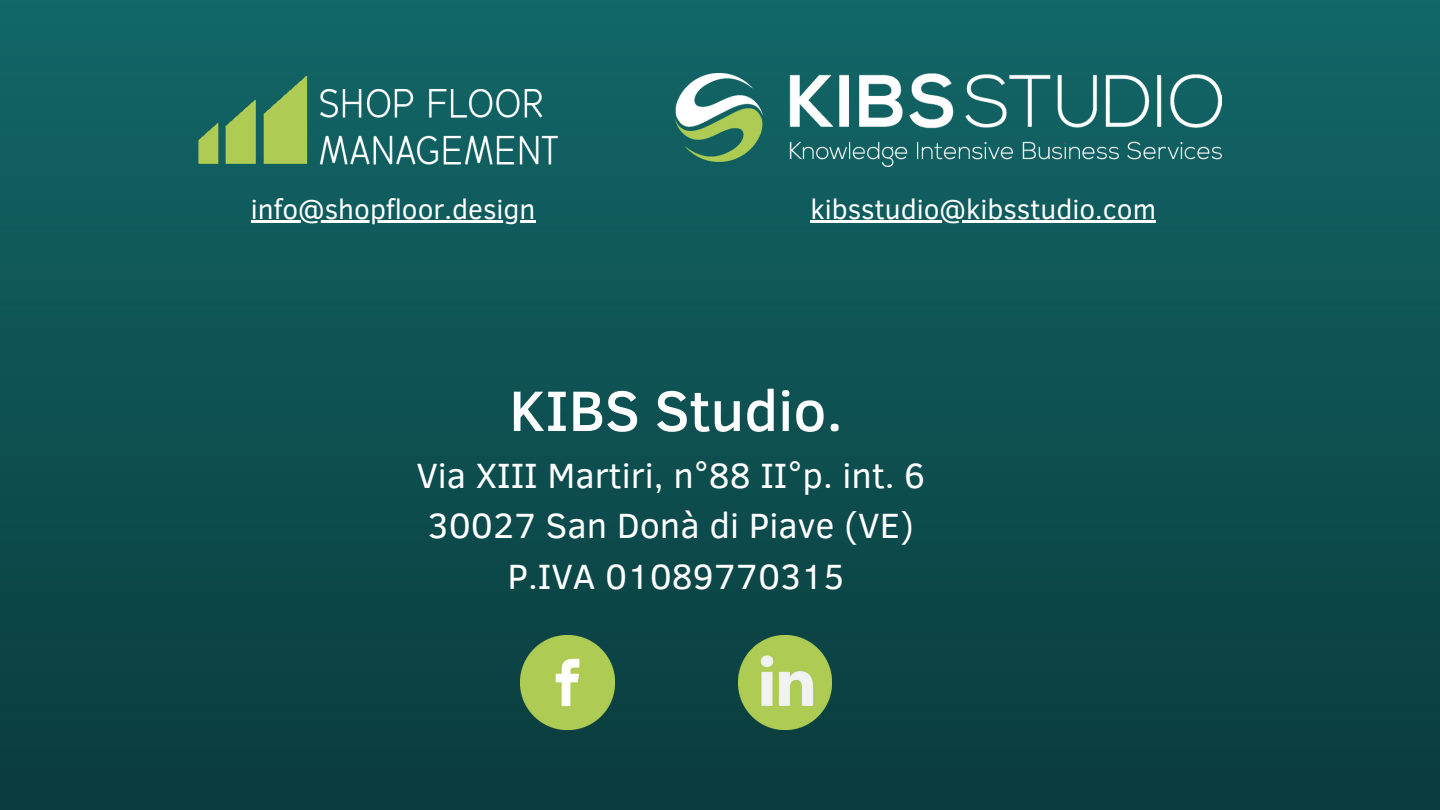
<style>
.page{position:relative;width:1440px;height:810px;background:#fff}
.page>*{position:absolute;margin:0;border:0;box-sizing:border-box;transform-origin:0 0}
.t1{font:500 58.2px "Clear Sans";color:#fff}
.t2{font:36px/50.2px "Clear Sans";color:#fff;text-align:center}
.t3{font:28px "Clear Sans";color:#fff}
</style>
<div class="page">
<img style="left:0;top:0;width:1440px;height:810px">
<img style="left:520px;top:636px;width:94px;height:93px">
<img style="left:738px;top:636px;width:94px;height:93px">
<hr style="left:251px;top:220px;width:285px;height:3px;background:#fff">
<hr style="left:810px;top:220px;width:346px;height:3px;background:#fff">
<img style="left:676px;top:73px;width:546px;height:93px">
<img style="left:197px;top:67px;width:363px;height:105px">
<p class="t3" style="left:251px;top:189px;width:286px">info@shopfloor.design</p>
<p class="t3" style="left:810px;top:189px;width:347px">kibsstudio@kibsstudio.com</p>
<h1 class="t1" style="left:509px;top:368px;width:335px">KIBS Studio.</h1>
<p class="t2" style="left:416px;top:448px;width:510px">Via XIII Martiri, n°88 II°p. int. 6<br>30027 San Donà di Piave (VE)<br>P.IVA 01089770315</p>
</div>
